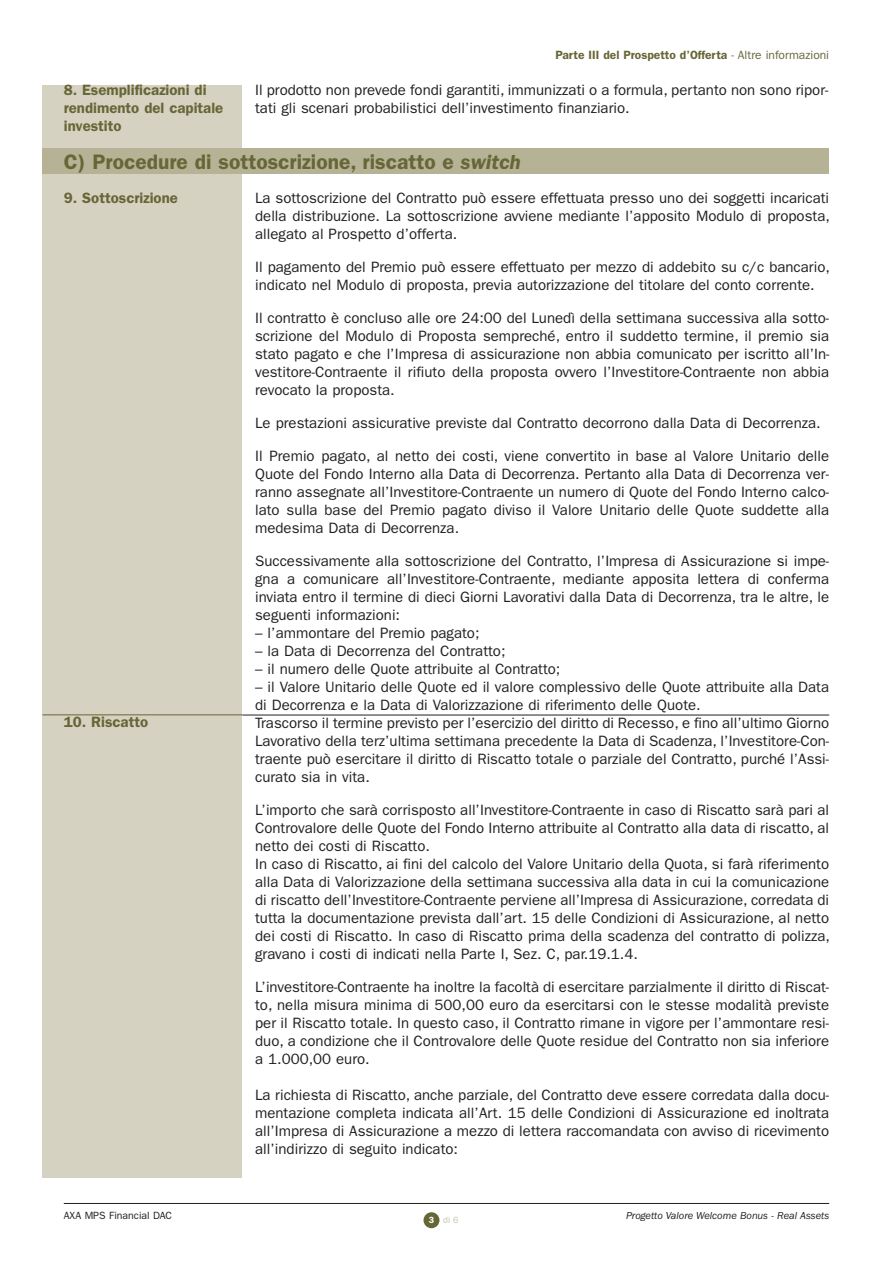
<style>
.page{position:relative;width:893px;height:1263px;background:#fff}
.page>*{position:absolute;margin:0;border:0;box-sizing:border-box;transform-origin:0 0}
.t1{font:600 21px "Franklin Gothic";color:#676637}
.t2{font:15px/18px "Franklin Gothic";color:#231f20;text-align:justify}
.t3{font:600 15px/18px "Franklin Gothic";color:#676637}
.t4{font:600 12px "Franklin Gothic";color:#676637}
.t5{font:italic 10.5px "Franklin Gothic";color:#231f20}
.t6{font:10.5px "Franklin Gothic";color:#231f20}
.t7{font:9px "Franklin Gothic";color:#c6c2ac}
.s1{font-weight:400}
.s2{font-style:italic}
.s3{font-weight:600;color:#fff}
.s4{color:#fff}
</style>
<div class="page">
<div style="left:423px;top:1212px;width:16px;height:16px;background:#676637;border-radius:50%"></div>
<div style="left:43px;top:85px;width:199px;height:1093px;background:#d5d2c2"></div>
<hr style="left:43px;top:714px;width:199px;height:1px;background:#676637">
<hr style="left:242px;top:715px;width:587px;height:1px;background:#231f20">
<hr style="left:64px;top:1203px;width:765px;height:1px;background:#231f20">
<div style="left:43px;top:148px;width:786px;height:26px;background:#b6b296"></div>
<p class="t3" style="left:64px;top:82px;width:161px">8. Esemplificazioni di rendimento del capitale investito</p>
<p class="t4" style="left:555px;top:51px;width:275px">Parte III del Prospetto d’Offerta <span class="s1">- Altre informazioni</span></p>
<p class="t2" style="left:255px;top:82px;width:575px">Il prodotto non prevede fondi garantiti, immunizzati o a formula, pertanto non sono ripor&shy;tati gli scenari probabilistici dell’investimento finanziario.</p>
<h1 class="t1" style="left:64px;top:154px;width:459px">C) Procedure di sottoscrizione, riscatto e <span class="s2">switch</span></h1>
<p class="t3" style="left:64px;top:190px;width:116px">9. Sottoscrizione</p>
<p class="t3" style="left:64px;top:714px;width:86px">10. Riscatto</p>
<p class="t2" style="left:255px;top:190px;width:576px">La sottoscrizione del Contratto può essere effettuata presso uno dei soggetti incaricati della distribuzione. La sottoscrizione avviene mediante l’apposito Modulo di proposta, allegato al Prospetto d’offerta.</p>
<p class="t2" style="left:255px;top:259px;width:576px">Il pagamento del Premio può essere effettuato per mezzo di addebito su c/c bancario, indicato nel Modulo di proposta, previa autorizzazione del titolare del conto corrente.</p>
<p class="t2" style="left:255px;top:310px;width:576px">Il contratto è concluso alle ore 24:00 del Lunedì della settimana successiva alla sotto&shy;scrizione del Modulo di Proposta sempreché, entro il suddetto termine, il premio sia stato pagato e che l’Impresa di assicurazione non abbia comunicato per iscritto all’In&shy;vestitore-Contraente il rifiuto della proposta ovvero l’Investitore-Contraente non abbia revocato la proposta.</p>
<p class="t2" style="left:255px;top:415px;width:567px">Le prestazioni assicurative previste dal Contratto decorrono dalla Data di Decorrenza.</p>
<p class="t2" style="left:255px;top:448px;width:576px">Il Premio pagato, al netto dei costi, viene convertito in base al Valore Unitario delle Quote del Fondo Interno alla Data di Decorrenza. Pertanto alla Data di Decorrenza ver&shy;ranno assegnate all’Investitore-Contraente un numero di Quote del Fondo Interno calco&shy;lato sulla base del Premio pagato diviso il Valore Unitario delle Quote suddette alla medesima Data di Decorrenza.</p>
<p class="t2" style="left:255px;top:553px;width:576px">Successivamente alla sottoscrizione del Contratto, l’Impresa di Assicurazione si impe&shy;gna a comunicare all’Investitore-Contraente, mediante apposita lettera di conferma inviata entro il termine di dieci Giorni Lavorativi dalla Data di Decorrenza, tra le altre, le seguenti informazioni:</p>
<p class="t2" style="left:255px;top:625px;width:226px">– l’ammontare del Premio pagato;</p>
<p class="t2" style="left:255px;top:643px;width:252px">– la Data di Decorrenza del Contratto;</p>
<p class="t2" style="left:255px;top:661px;width:307px">– il numero delle Quote attribuite al Contratto;</p>
<p class="t2" style="left:255px;top:679px;width:576px;text-align:left">– il Valore Unitario delle Quote ed il valore complessivo delle Quote attribuite alla Data di Decorrenza e la Data di Valorizzazione di riferimento delle Quote.<br>Trascorso il termine previsto per l’esercizio del diritto di Recesso, e fino all’ultimo Giorno Lavorativo della terz’ultima settimana precedente la Data di Scadenza, l’Investitore-Con&shy;traente può esercitare il diritto di Riscatto totale o parziale del Contratto, purché l’Assi&shy;curato sia in vita.</p>
<p class="t2" style="left:255px;top:802px;width:576px;text-align:left">L’importo che sarà corrisposto all’Investitore-Contraente in caso di Riscatto sarà pari al Controvalore delle Quote del Fondo Interno attribuite al Contratto alla data di riscatto, al netto dei costi di Riscatto.<br>In caso di Riscatto, ai fini del calcolo del Valore Unitario della Quota, si farà riferimento alla Data di Valorizzazione della settimana successiva alla data in cui la comunicazione di riscatto dell’Investitore-Contraente perviene all’Impresa di Assicurazione, corredata di tutta la documentazione prevista dall’art. 15 delle Condizioni di Assicurazione, al netto dei costi di Riscatto. In caso di Riscatto prima della scadenza del contratto di polizza, gravano i costi di indicati nella Parte I, Sez. C, par.19.1.4.</p>
<p class="t2" style="left:255px;top:979px;width:576px">L’investitore-Contraente ha inoltre la facoltà di esercitare parzialmente il diritto di Riscat&shy;to, nella misura minima di 500,00 euro da esercitarsi con le stesse modalità previste per il Riscatto totale. In questo caso, il Contratto rimane in vigore per l’ammontare resi&shy;duo, a condizione che il Controvalore delle Quote residue del Contratto non sia inferiore a 1.000,00 euro.</p>
<p class="t2" style="left:255px;top:1087px;width:576px">La richiesta di Riscatto, anche parziale, del Contratto deve essere corredata dalla docu&shy;mentazione completa indicata all’Art. 15 delle Condizioni di Assicurazione ed inoltrata all’Impresa di Assicurazione a mezzo di lettera raccomandata con avviso di ricevimento all’indirizzo di seguito indicato:</p>
<p class="t6" style="left:64px;top:1211px;width:110px">AXA MPS Financial DAC</p>
<p class="t5" style="left:626px;top:1211px;width:205px">Progetto Valore Welcome Bonus - Real Assets</p>
<p class="t7" style="left:429px;top:1217px;width:37px"><span class="s3">3</span> di 6<span class="s4">2</span></p>
</div>
